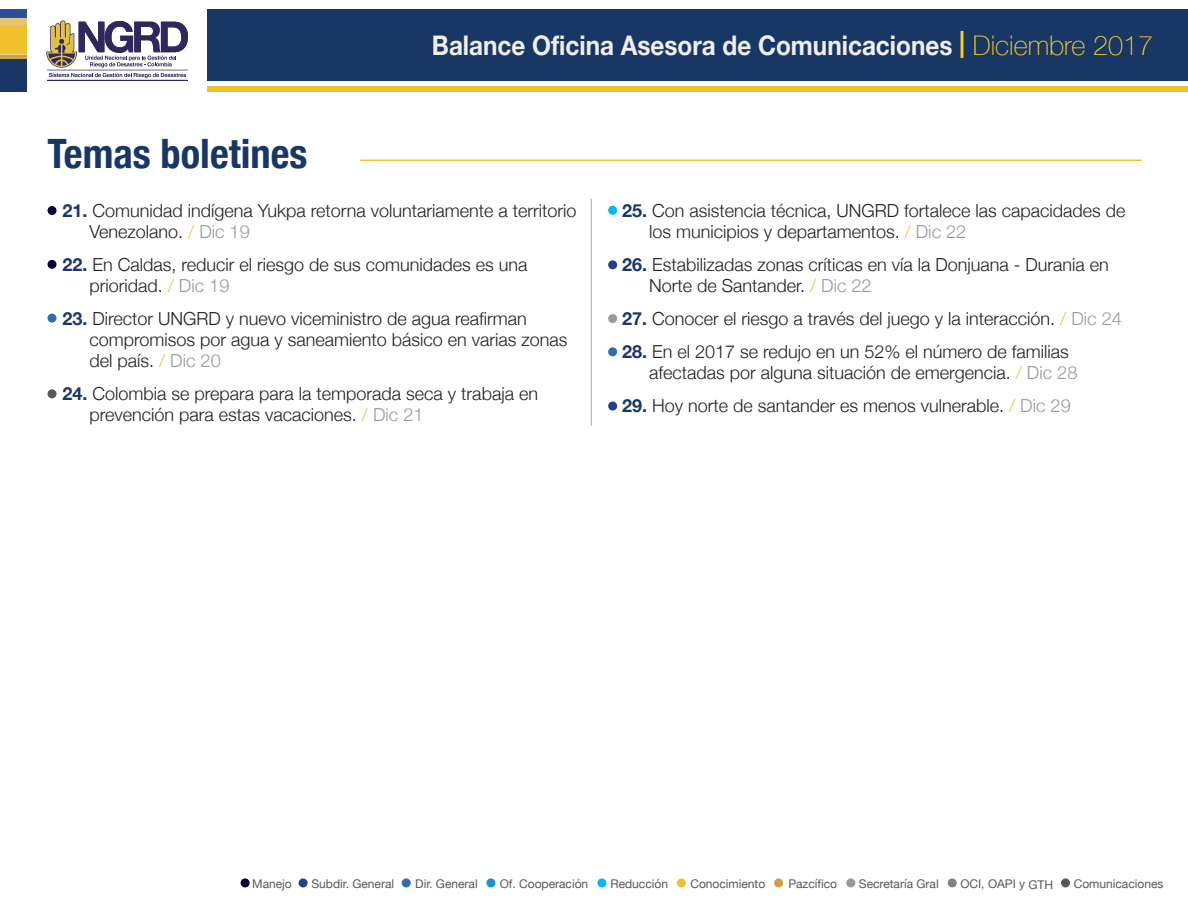
<style>
.page{position:relative;width:1188px;height:918px;background:#fff}
.page>*{position:absolute;margin:0;border:0;box-sizing:border-box;transform-origin:0 0}
.t1{font:700 condensed 40.5px "Helvetica Neue";color:#193765}
.t2{font:700 27px "Helvetica Neue";color:#efefef;scale:.9 1}
.t3{font:300 18px/21px "Helvetica Neue";color:#231f20}
.t4{font:12px "Helvetica Neue";letter-spacing:-.005em;color:#57575a}
.s1{color:#fdce22}
.s2{font-weight:100;color:#fdce22}
.s3{font-weight:700;color:#193765}
.s4{color:#f1c12d}
.s5{color:#959a9a}
</style>
<div class="page">
<hr style="left:360px;top:160px;width:782px;height:1px;background:#f1c12d">
<hr style="left:591px;top:199px;width:1px;height:227px;background:#a8a9ad">
<div style="left:47px;top:206px;width:10px;height:9px;background:#030038;border-radius:50%"></div>
<svg style="left:47px;top:313px;width:10px;height:10px"></svg>
<div style="left:47px;top:389px;width:10px;height:9px;background:#57585a;border-radius:50%"></div>
<div style="left:47px;top:260px;width:10px;height:9px;background:#030038;border-radius:50%"></div>
<div style="left:0;top:18px;width:27px;height:9px;background:#e2c472"></div>
<svg style="left:0;top:54px;width:27px;height:6px"></svg>
<div style="left:0;top:9px;width:27px;height:9px;background:#295098"></div>
<div style="left:0;top:25px;width:27px;height:29px;background:#f1c12d"></div>
<div style="left:0;top:60px;width:27px;height:32px;background:#193765"></div>
<div style="left:207px;top:9px;width:981px;height:72px;background:#193765"></div>
<div style="left:208px;top:87px;width:980px;height:5px;background:#f1c12d"></div>
<hr style="left:47px;top:80px;width:141px;height:1px;background:#2e285b">
<svg style="left:46px;top:20px;width:142px;height:58px"></svg>
<div style="left:608px;top:206px;width:9px;height:9px;background:#00baf1;border-radius:50%"></div>
<div style="left:608px;top:260px;width:9px;height:9px;background:#253f8f;border-radius:50%"></div>
<div style="left:608px;top:314px;width:9px;height:9px;background:#959a9a;border-radius:50%"></div>
<div style="left:608px;top:347px;width:9px;height:9px;background:#306eb0;border-radius:50%"></div>
<div style="left:608px;top:402px;width:9px;height:9px;background:#253f8f;border-radius:50%"></div>
<svg style="left:298px;top:878px;width:10px;height:10px"></svg>
<svg style="left:486px;top:878px;width:10px;height:10px"></svg>
<svg style="left:597px;top:878px;width:10px;height:10px"></svg>
<svg style="left:240px;top:878px;width:10px;height:10px"></svg>
<div style="left:677px;top:878px;width:9px;height:10px;background:#f1c12d;border-radius:50%"></div>
<div style="left:774px;top:878px;width:9px;height:10px;background:#cda240;border-radius:50%"></div>
<div style="left:846px;top:878px;width:9px;height:10px;background:#959a9a;border-radius:50%"></div>
<div style="left:948px;top:878px;width:9px;height:10px;background:#808285;border-radius:50%"></div>
<div style="left:1061px;top:878px;width:9px;height:10px;background:#57585a;border-radius:50%"></div>
<div style="left:402px;top:878px;width:9px;height:10px;background:#306eb0;border-radius:50%"></div>
<h1 class="t1" style="left:48px;top:120px;width:261px">Temas boletines</h1>
<h2 class="t2" style="left:432px;top:25px;width:803px">Balance Oficina Asesora de Comunicaciones <span class="s1">|</span> <span class="s2">Diciembre 2017</span></h2>
<p class="t3" style="left:89px;top:199px;width:489px;text-indent:-27px"><span class="s3">21.</span> Comunidad indígena Yukpa retorna voluntariamente a territorio<br>Venezolano. <span class="s4">/</span> <span class="s5">Dic 19</span></p>
<p class="t3" style="left:89px;top:253px;width:440px;text-indent:-27px"><span class="s3">22.</span> En Caldas, reducir el riesgo de sus comunidades es una prioridad. <span class="s4">/</span> <span class="s5">Dic 19</span></p>
<p class="t3" style="left:89px;top:307px;width:480px;text-indent:-27px"><span class="s3">23.</span> Director UNGRD y nuevo viceministro de agua reafirman compromisos por agua y saneamiento básico en varias zonas del país. <span class="s4">/</span> <span class="s5">Dic 20</span></p>
<p class="t3" style="left:89px;top:382px;width:450px;text-indent:-27px"><span class="s3">24.</span> Colombia se prepara para la temporada seca y trabaja en prevención para estas vacaciones. <span class="s4">/</span> <span class="s5">Dic 21</span></p>
<p class="t3" style="left:649px;top:199px;width:478px;text-indent:-27px"><span class="s3">25.</span> Con asistencia técnica, UNGRD fortalece las capacidades de los municipios y departamentos. <span class="s4">/</span> <span class="s5">Dic 22</span></p>
<p class="t3" style="left:649px;top:253px;width:461px;text-indent:-27px"><span class="s3">26.</span> Estabilizadas zonas críticas en vía la Donjuana - Durania en<br>Norte de Santander. <span class="s4">/</span> <span class="s5">Dic 22</span></p>
<p class="t3" style="left:622px;top:307px;width:501px"><span class="s3">27.</span> Conocer el riesgo a través del juego y la interacción. <span class="s4">/</span> <span class="s5">Dic 24</span></p>
<p class="t3" style="left:649px;top:340px;width:430px;text-indent:-27px"><span class="s3">28.</span> En el 2017 se redujo en un 52% el número de familias afectadas por alguna situación de emergencia. <span class="s4">/</span> <span class="s5">Dic 28</span></p>
<p class="t3" style="left:622px;top:394px;width:450px"><span class="s3">29.</span> Hoy norte de santander es menos vulnerable. <span class="s4">/</span> <span class="s5">Dic 29</span></p>
<p class="t4" style="left:252px;top:875px;width:41px">Manejo</p>
<p class="t4" style="left:311px;top:875px;width:84px">Subdir. General</p>
<p class="t4" style="left:415px;top:875px;width:64px">Dir. General</p>
<p class="t4" style="left:500px;top:875px;width:90px">Of. Cooperación</p>
<p class="t4" style="left:611px;top:875px;width:59px">Reducción</p>
<p class="t4" style="left:690px;top:875px;width:76px">Conocimiento</p>
<p class="t4" style="left:788px;top:875px;width:50px">Pazcífico</p>
<p class="t4" style="left:859px;top:875px;width:81px">Secretaría Gral</p>
<p class="t4" style="left:960px;top:875px;width:94px">OCI, OAPI y GTH</p>
<p class="t4" style="left:1074px;top:875px;width:91px">Comunicaciones</p>
</div>
